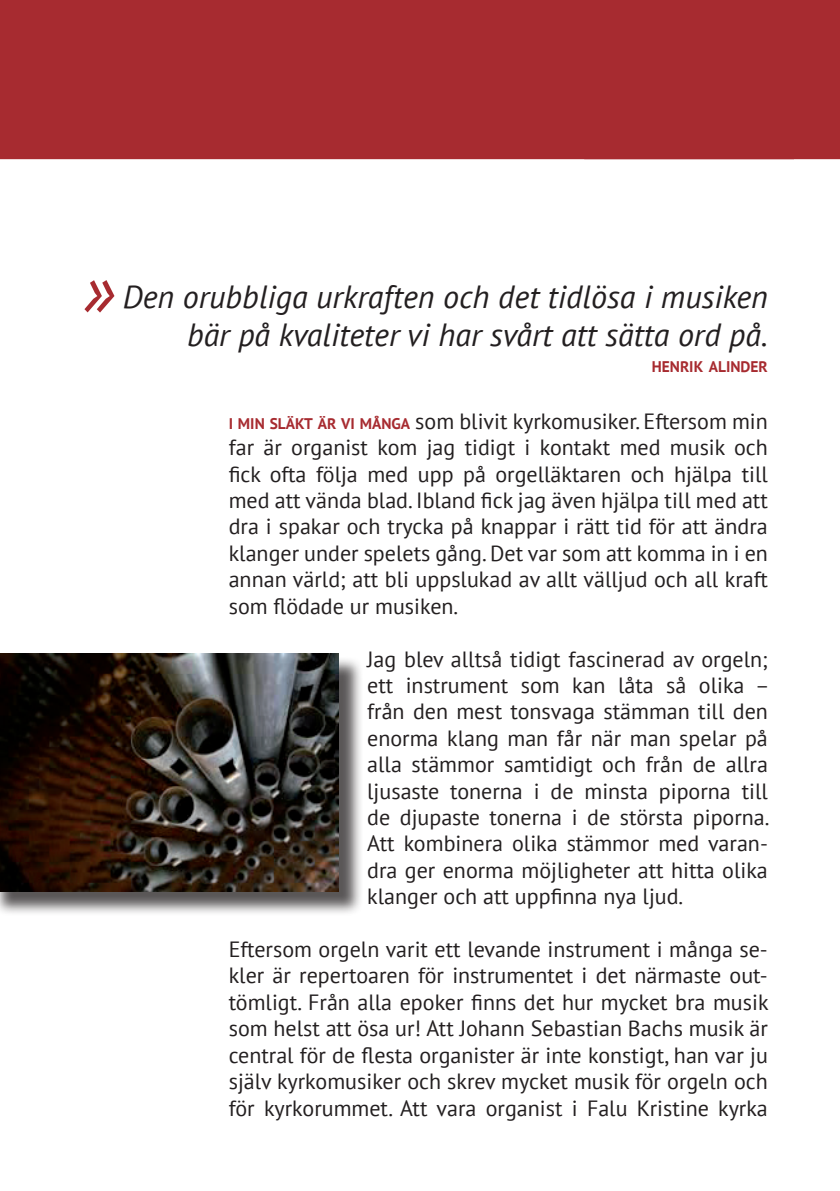
<style>
.page{position:relative;width:840px;height:1191px;background:#fff}
.page>*{position:absolute;margin:0;border:0;box-sizing:border-box;transform-origin:0 0}
.t1{font:italic 72px "PT Sans";color:#a72b30}
.t2{font:italic 32px/38.4px "PT Sans";color:#231f20;text-align:right}
.t3{font:22px/26.4px "PT Sans";color:#231f20;text-align:justify}
.t4{font:700 15.4px "PT Sans";color:#a72b30}
.s1{font-weight:700;font-size:15.4px;color:#a72b30}
</style>
<div class="page">
<div style="left:793px;top:0;width:46px;height:159px;background:#a72b30"></div>
<div style="left:0;top:0;width:793px;height:159px;background:#a72b30"></div>
<div style="left:0;top:656px;width:363px;height:260px;background:#231f20;opacity:.75"></div>
<img style="left:0;top:653px;width:338px;height:238px">
<h1 class="t1" style="left:82px;top:244px;width:34px">»</h1>
<h2 class="t2" style="left:123px;top:277px;width:646px">Den orubbliga urkraften och det tidlösa i musiken bär på kvaliteter vi har svårt att sätta ord på.</h2>
<p class="t4" style="left:651px;top:357px;width:117px">HENRIK ALINDER</p>
<p class="t3" style="left:228px;top:407px;width:540px"><span class="s1">I MIN SLÄKT ÄR VI MÅNGA</span> som blivit kyrkomusiker. Eftersom min far är organist kom jag tidigt i kontakt med musik och fick ofta följa med upp på orgelläktaren och hjälpa till med att vända blad. Ibland fick jag även hjälpa till med att dra i spakar och trycka på knappar i rätt tid för att ändra klanger under spelets gång. Det var som att komma in i en annan värld; att bli uppslukad av allt välljud och all kraft som flödade ur musiken.</p>
<p class="t3" style="left:367px;top:645px;width:404px">Jag blev alltså tidigt fascinerad av orgeln; ett instrument som kan låta så olika – från den mest tonsvaga stämman till den enorma klang man får när man spelar på alla stämmor samtidigt och från de allra ljusaste tonerna i de minsta piporna till de djupaste tonerna i de största piporna.<br>Att kombinera olika stämmor med varan&shy;dra ger enorma möjligheter att hitta olika klanger och att uppfinna nya ljud.</p>
<p class="t3" style="left:228px;top:935px;width:541px">Eftersom orgeln varit ett levande instrument i många se&shy;kler är repertoaren för instrumentet i det närmaste out&shy;tömligt. Från alla epoker finns det hur mycket bra musik som helst att ösa ur! Att Johann Sebastian Bachs musik är central för de flesta organister är inte konstigt, han var ju själv kyrkomusiker och skrev mycket musik för orgeln och för kyrkorummet. Att vara organist i Falu Kristine kyrka</p>
</div>
